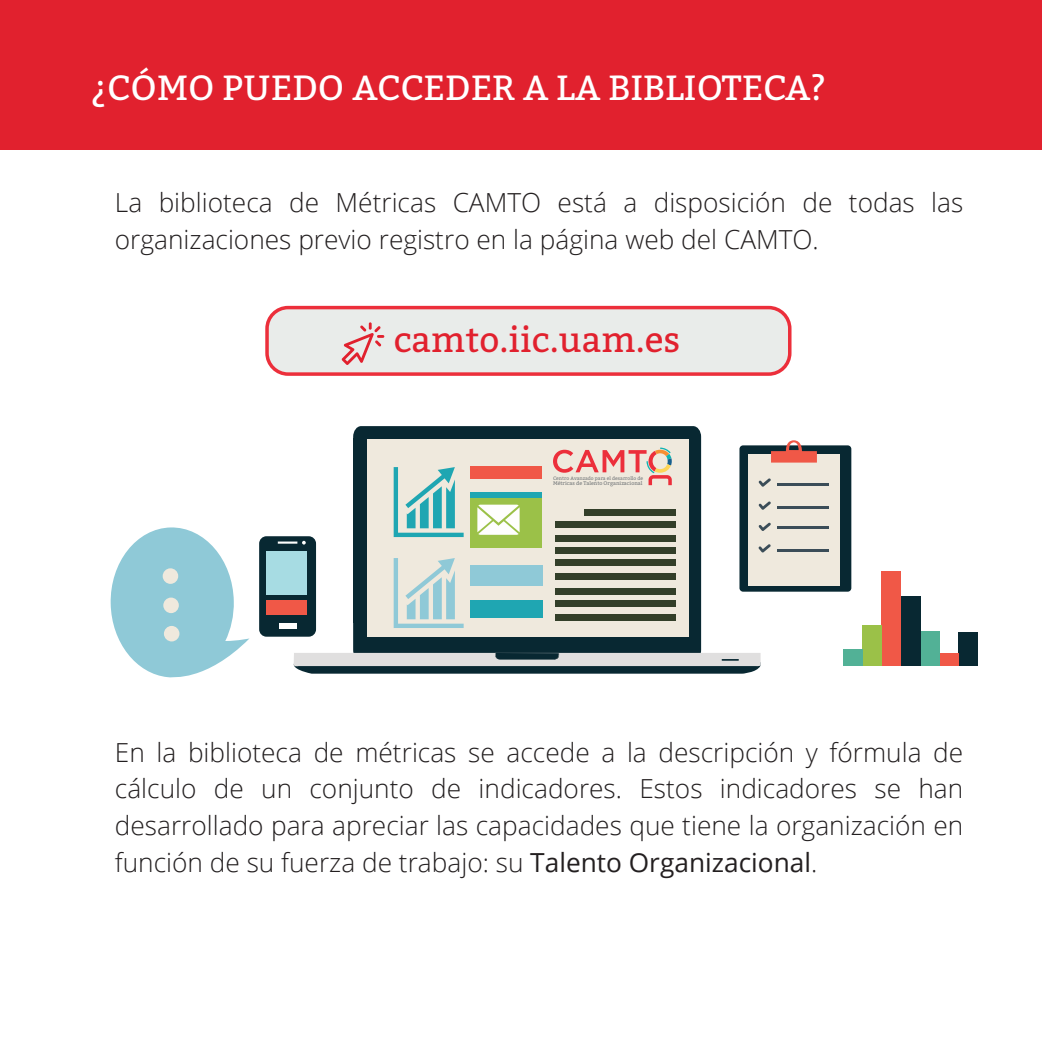
<style>
.page{position:relative;width:1042px;height:1042px;background:#fff}
.page>*{position:absolute;margin:0;border:0;box-sizing:border-box;transform-origin:0 0}
.t1{font:35px "Bitter";color:#fff}
.t2{font:35px "Bitter";color:#e1212e}
.t3{font:300 26.25px/36.8px "Open Sans";color:#231f20}
.t4{font:5.25px "Bitter";color:#75797b}
.t5{font:4.9px "Bitter";color:#75797b}
.s1{font-weight:400}
</style>
<div class="page">
<div style="left:0;top:0;width:1042px;height:149px;background:#e1212e"></div>
<svg style="left:353px;top:426px;width:348px;height:227px;background:#0d2c36"></svg>
<div style="left:367px;top:439px;width:321px;height:198px;background:#efe9dd"></div>
<svg style="left:293px;top:653px;width:468px;height:21px;background:#8b979b"></svg>
<svg style="left:394px;top:467px;width:70px;height:70px"></svg>
<svg style="left:394px;top:558px;width:70px;height:70px"></svg>
<div style="left:470px;top:466px;width:72px;height:12px;background:#f05847"></div>
<div style="left:470px;top:492px;width:72px;height:6px;background:#1fa6b2"></div>
<div style="left:470px;top:498px;width:72px;height:50px;background:#9bc148"></div>
<div style="left:470px;top:566px;width:72px;height:20px;background:#8fc9d7"></div>
<div style="left:470px;top:600px;width:72px;height:17px;background:#1fa6b2"></div>
<div style="left:739px;top:445px;width:112px;height:147px;background:#082832;border-radius:4px"></div>
<div style="left:748px;top:454px;width:92px;height:132px;background:#efe9dd"></div>
<svg style="left:771px;top:440px;width:46px;height:22px"></svg>
<hr style="left:777px;top:483px;width:51px;height:2px;background:#3b4d58">
<hr style="left:777px;top:505px;width:51px;height:3px;background:#3b4d58">
<hr style="left:777px;top:526px;width:51px;height:2px;background:#3b4d58">
<hr style="left:777px;top:549px;width:51px;height:2px;background:#3b4d58">
<svg style="left:758px;top:478px;width:13px;height:9px"></svg>
<svg style="left:758px;top:501px;width:13px;height:9px"></svg>
<svg style="left:758px;top:522px;width:13px;height:9px"></svg>
<svg style="left:758px;top:544px;width:13px;height:9px"></svg>
<div style="left:259px;top:536px;width:57px;height:101px;background:#082832;border-radius:7px"></div>
<svg style="left:278px;top:541px;width:28px;height:3px"></svg>
<div style="left:279px;top:623px;width:17px;height:6px;background:#fefefd"></div>
<div style="left:266px;top:551px;width:40px;height:43px;background:#a7dce3"></div>
<div style="left:266px;top:600px;width:40px;height:14px;background:#f05847"></div>
<svg style="left:477px;top:505px;width:42px;height:30px"></svg>
<div style="left:354px;top:438px;width:13px;height:184px;background:#082832"></div>
<div style="left:584px;top:509px;width:92px;height:7px;background:#333f29"></div>
<div style="left:555px;top:521px;width:121px;height:7px;background:#333f29"></div>
<div style="left:555px;top:535px;width:121px;height:6px;background:#333f29"></div>
<div style="left:555px;top:547px;width:121px;height:7px;background:#333f29"></div>
<div style="left:555px;top:559px;width:121px;height:7px;background:#333f29"></div>
<div style="left:555px;top:573px;width:121px;height:6px;background:#333f29"></div>
<div style="left:555px;top:588px;width:121px;height:7px;background:#333f29"></div>
<div style="left:555px;top:600px;width:121px;height:7px;background:#333f29"></div>
<div style="left:555px;top:614px;width:121px;height:6px;background:#333f29"></div>
<div style="left:958px;top:632px;width:19px;height:34px;background:#082832"></div>
<div style="left:939px;top:653px;width:19px;height:13px;background:#f05847"></div>
<div style="left:920px;top:631px;width:19px;height:35px;background:#52b196"></div>
<div style="left:901px;top:596px;width:19px;height:70px;background:#082832"></div>
<div style="left:882px;top:571px;width:19px;height:95px;background:#f05847"></div>
<div style="left:862px;top:625px;width:20px;height:41px;background:#9bc148"></div>
<div style="left:843px;top:649px;width:19px;height:17px;background:#52b196"></div>
<svg style="left:110px;top:527px;width:139px;height:151px"></svg>
<div style="left:164px;top:626px;width:16px;height:15px;background:#efe9dd;border-radius:50%"></div>
<div style="left:163px;top:597px;width:16px;height:16px;background:#efe9dd;border-radius:50%"></div>
<div style="left:163px;top:568px;width:15px;height:16px;background:#efe9dd;border-radius:50%"></div>
<svg style="left:553px;top:447px;width:119px;height:39px"></svg>
<div style="left:267px;top:308px;width:523px;height:66px;background:#e9ecea;border-radius:21px"></div>
<div style="left:265px;top:306px;width:526px;height:70px;border:4px solid #ec2f3b;border-radius:21px"></div>
<svg style="left:341px;top:322px;width:43px;height:43px"></svg>
<h1 class="t1" style="left:91px;top:63px;width:737px">¿CÓMO PUEDO ACCEDER A LA BIBLIOTECA?</h1>
<p class="t3" style="left:115px;top:183px;width:850px">La biblioteca de Métricas CAMTO está a disposición de todas las organizaciones previo registro en la página web del CAMTO.</p>
<h1 class="t2" style="left:394px;top:315px;width:288px">camto.iic.uam.es</h1>
<p class="t5" style="left:553px;top:474px;width:92px">Centro Avanzado para el desarrollo de</p>
<p class="t4" style="left:553px;top:480px;width:91px">Métricas de Talento Organizacional</p>
<p class="t3" style="left:115px;top:733px;width:850px;text-align:justify">En la biblioteca de métricas se accede a la descripción y fórmula de cálculo de un conjunto de indicadores. Estos indicadores se han desarrollado para apreciar las capacidades que tiene la organización en función de su fuerza de trabajo: su <span class="s1">Talento Organizacional</span>.</p>
</div>
